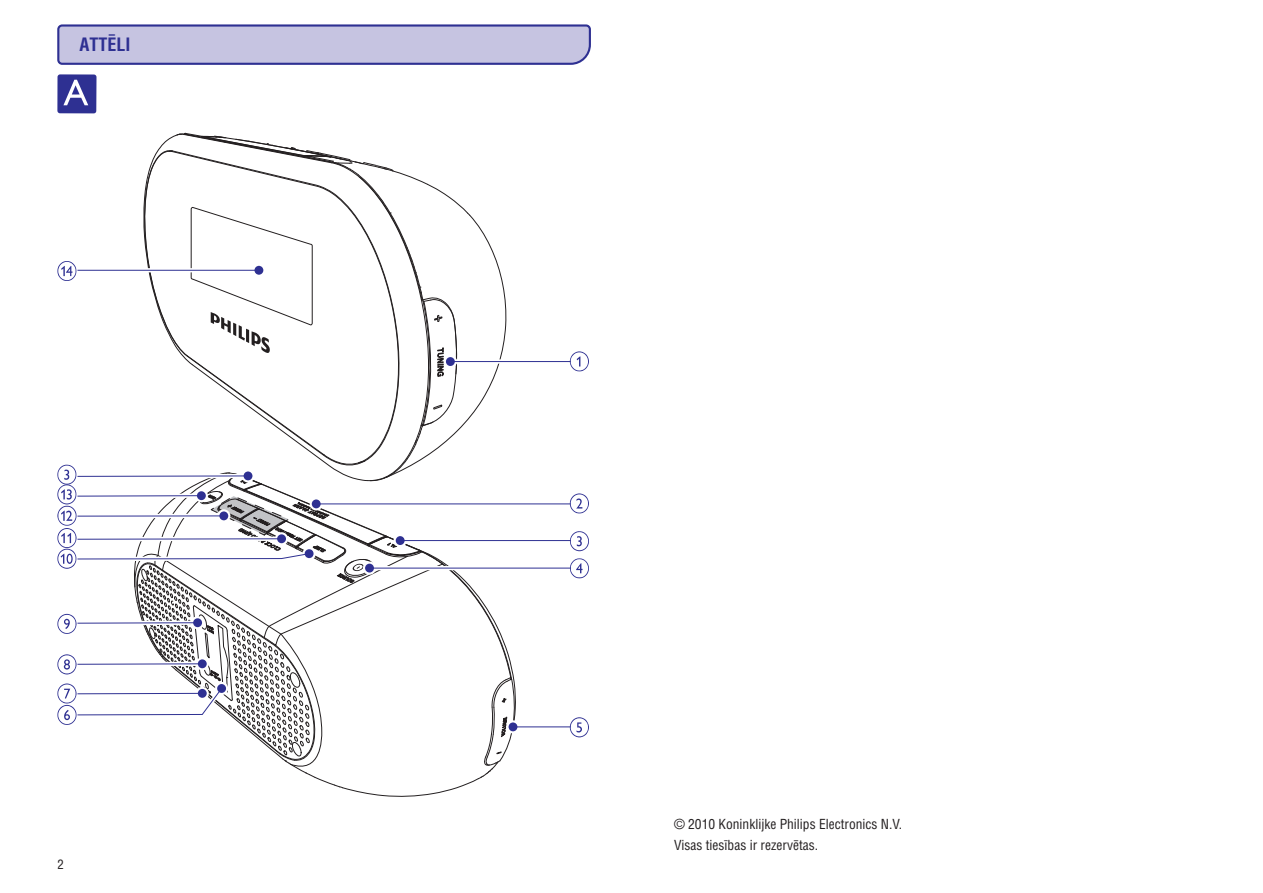
<style>
.page{position:relative;width:1263px;height:893px;background:#fff}
.page>*{position:absolute;margin:0;border:0;box-sizing:border-box;transform-origin:0 0}
.t1{font:700 18px "Rim Helvetica Condensed";color:#2e3092}
.t2{font:13.5px/20.7px "Rim Helvetica Condensed";color:#231f20}
.t3{font:12.75px "Rim Helvetica Condensed";color:#231f20}
</style>
<div class="page">
<svg style="left:57px;top:24px;width:534px;height:41px;background:#b6b4d8"></svg>
<div style="left:57px;top:74px;width:39px;height:39px;background:#2e3092;border-radius:3px"></div>
<svg style="left:63px;top:80px;width:25px;height:25px"></svg>
<div style="left:449px;top:359px;width:122px;height:5px;background:#f3f3f9"></div>
<svg style="left:517px;top:502px;width:53px;height:3px"></svg>
<div style="left:399px;top:538px;width:172px;height:5px;background:#f8f8fb"></div>
<svg style="left:517px;top:567px;width:53px;height:1px"></svg>
<svg style="left:520px;top:727px;width:50px;height:2px"></svg>
<div style="left:506px;top:720px;width:14px;height:13px;border:4px solid #fff;border-radius:50%"></div>
<hr style="left:449px;top:361px;width:122px;height:1px;background:#2e3092">
<hr style="left:315px;top:503px;width:256px;height:1px;background:#2e3092">
<hr style="left:399px;top:540px;width:172px;height:1px;background:#2e3092">
<hr style="left:368px;top:568px;width:203px;height:1px;background:#2e3092">
<hr style="left:512px;top:726px;width:59px;height:1px;background:#2e3092">
<svg style="left:570px;top:351px;width:19px;height:20px"></svg>
<svg style="left:570px;top:493px;width:19px;height:20px"></svg>
<svg style="left:570px;top:531px;width:19px;height:20px"></svg>
<svg style="left:570px;top:558px;width:19px;height:20px"></svg>
<svg style="left:570px;top:717px;width:19px;height:20px"></svg>
<svg style="left:57px;top:132px;width:459px;height:665px"></svg>
<h1 class="t1" style="left:80px;top:38px;width:53px">ATTÇLI</h1>
<p class="t3" style="left:57px;top:859px;width:8px">2</p>
<p class="t2" style="left:674px;top:815px;width:230px">© 2010 Koninklijke Philips Electronics N.V.<br>Visas tiesîbas ir rezervçtas.</p>
</div>
